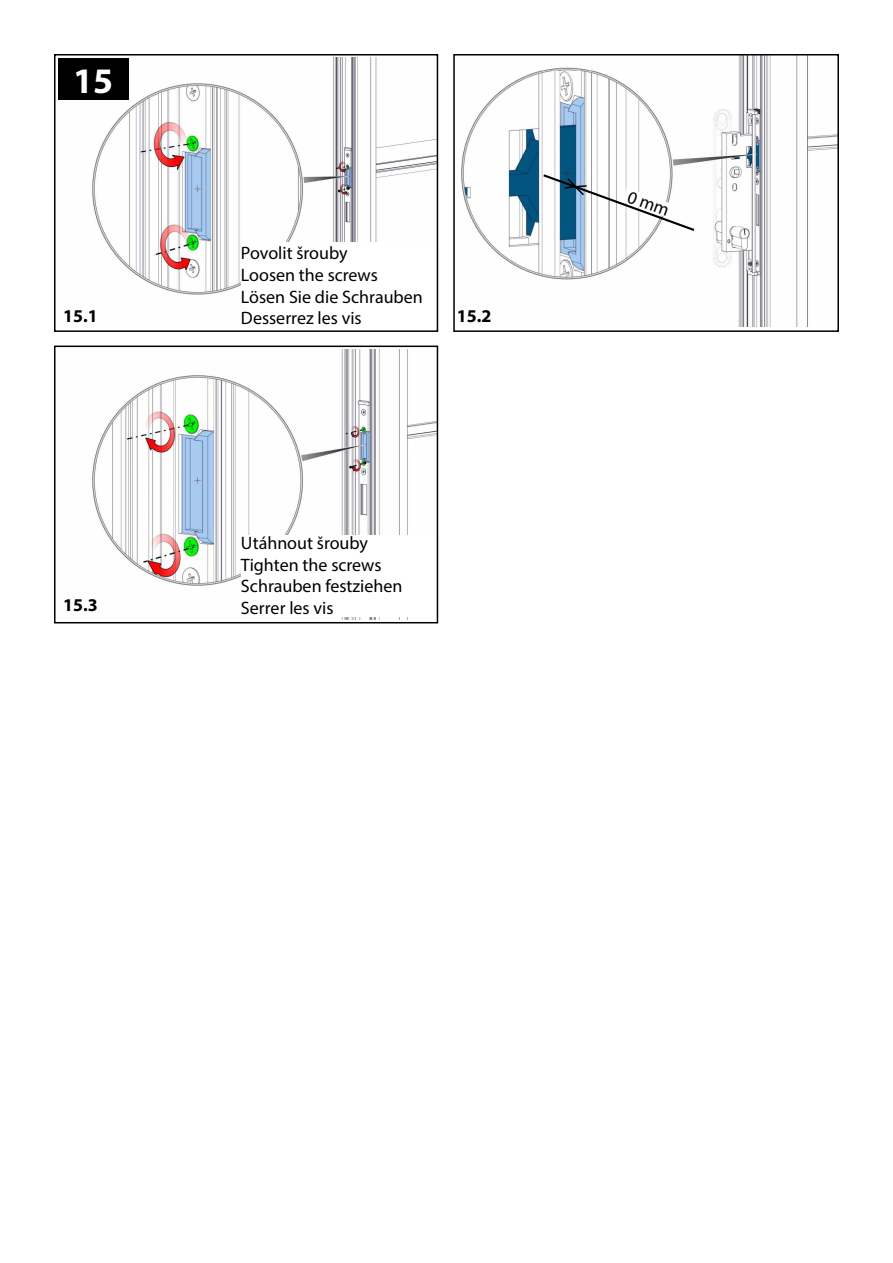
<style>
.page{position:relative;width:893px;height:1263px;background:#fff}
.page>*{position:absolute;margin:0;border:0;box-sizing:border-box;transform-origin:0 0}
.t1{font:700 36px "Myriad Pro";color:#fff}
.t2{font:18px/21.6px "Myriad Pro";color:#000}
.t3{font:700 18px "Myriad Pro";color:#000}
</style>
<div class="page">
<img style="left:461px;top:57px;width:375px;height:269px">
<div style="left:453px;top:54px;width:386px;height:278px;border:2px solid #000"></div>
<img style="left:92px;top:58px;width:343px;height:237px">
<div style="left:54px;top:54px;width:384px;height:278px;border:2px solid #000"></div>
<img style="left:92px;top:349px;width:343px;height:271px">
<div style="left:54px;top:346px;width:384px;height:277px;border:2px solid #000"></div>
<div style="left:241px;top:242px;width:191px;height:86px;background:#fff"></div>
<div style="left:241px;top:535px;width:191px;height:81px;background:#fff"></div>
<div style="left:58px;top:58px;width:70px;height:42px;background:#000"></div>
<svg style="left:541px;top:173px;width:156px;height:60px"></svg>
<h1 class="t1" style="left:73px;top:57px;width:41px">15</h1>
<p class="t2" style="left:241px;top:242px;width:183px">Povolit šrouby<br>Loosen the screws<br>Lösen Sie die Schrauben<br>Desserrez les vis</p>
<p class="t3" style="left:63px;top:304px;width:36px">15.1</p>
<p class="t3" style="left:457px;top:304px;width:36px">15.2</p>
<p class="t3" style="left:63px;top:593px;width:36px">15.3</p>
<p class="t2" style="left:241px;top:532px;width:163px">Utáhnout šrouby<br>Tighten the screws<br>Schrauben festziehen<br>Serrer les vis</p>
</div>
